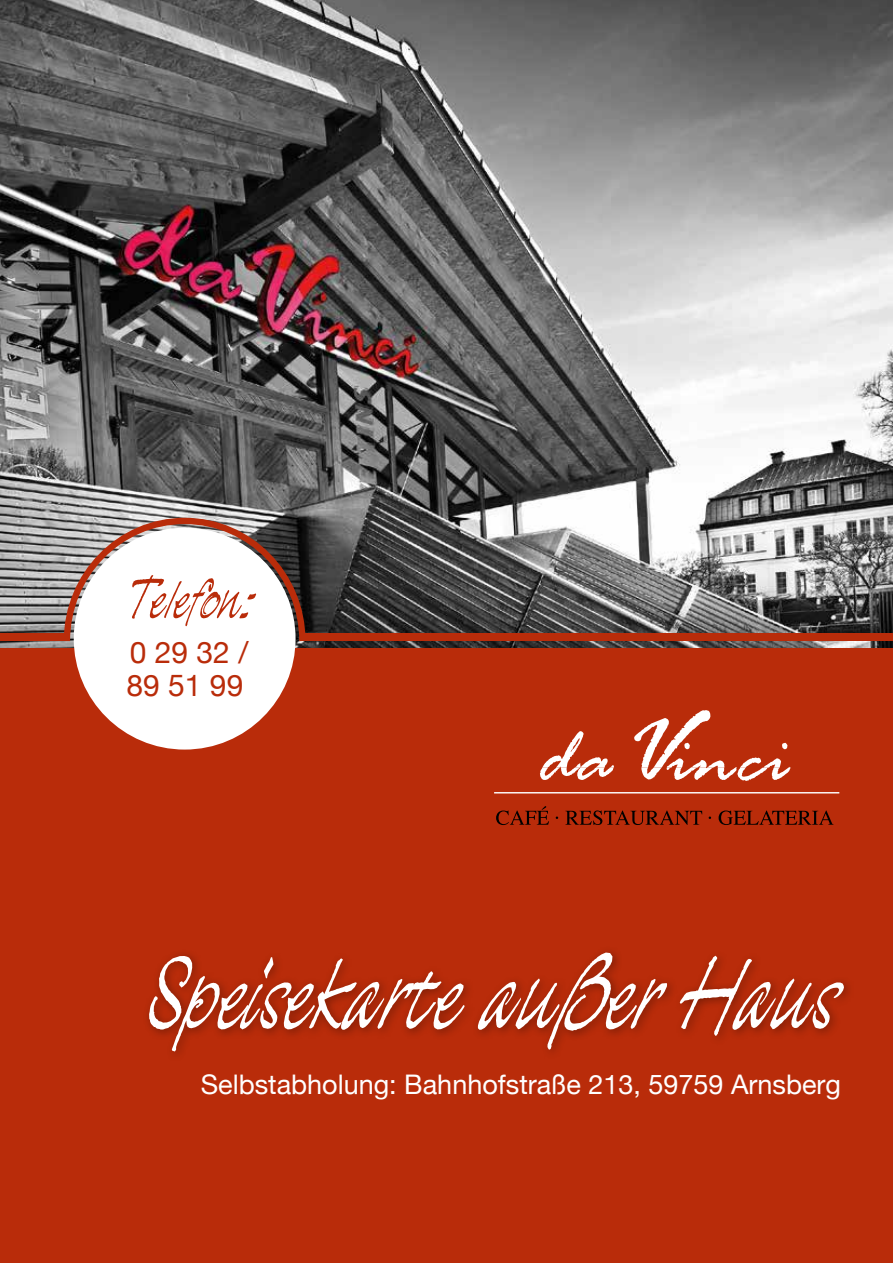
<style>
.page{position:relative;width:893px;height:1263px;background:#fff}
.page>*{position:absolute;margin:0;border:0;box-sizing:border-box;transform-origin:0 0}
.t1{font:98.4px "Lucifer";letter-spacing:-.01em;color:#fff}
.t2{font:54px "Lucifer";color:#b92c0a}
.t3{font:30px/33px "Helvetica Neue";color:#b92c0a}
.t4{font:27px "Helvetica Neue";color:#fff}
</style>
<div class="page">
<img style="left:0;top:0;width:893px;height:648px">
<div style="left:0;top:648px;width:893px;height:615px;background:#b92c0a"></div>
<div style="left:301px;top:634px;width:592px;height:7px;background:#b92c0a"></div>
<svg style="left:496px;top:806px;width:53px;height:19px"></svg>
<svg style="left:565px;top:810px;width:137px;height:15px"></svg>
<svg style="left:719px;top:810px;width:114px;height:15px"></svg>
<hr style="left:494px;top:792px;width:345px;height:1px;background:#fff">
<svg style="left:540px;top:710px;width:250px;height:71px"></svg>
<div style="left:143px;top:946px;width:712px;height:116px;background:#000;opacity:.35"></div>
<div style="left:74px;top:528px;width:222px;height:221px;background:#fff;border-radius:50%"></div>
<div style="left:0;top:634px;width:65px;height:7px;background:#b92c0a"></div>
<svg style="left:61px;top:515px;width:248px;height:132px"></svg>
<h2 class="t2" style="left:121px;top:562px;width:129px">Telefon:</h2>
<p class="t3" style="left:127px;top:637px;width:123px">0 29 32 /<br>89 51 99</p>
<h1 class="t1" style="left:138px;top:927px;width:692px">Speisekarte außer Haus</h1>
<p class="t4" style="left:201px;top:1065px;width:642px">Selbstabholung: Bahnhofstraße 213, 59759 Arnsberg</p>
</div>
